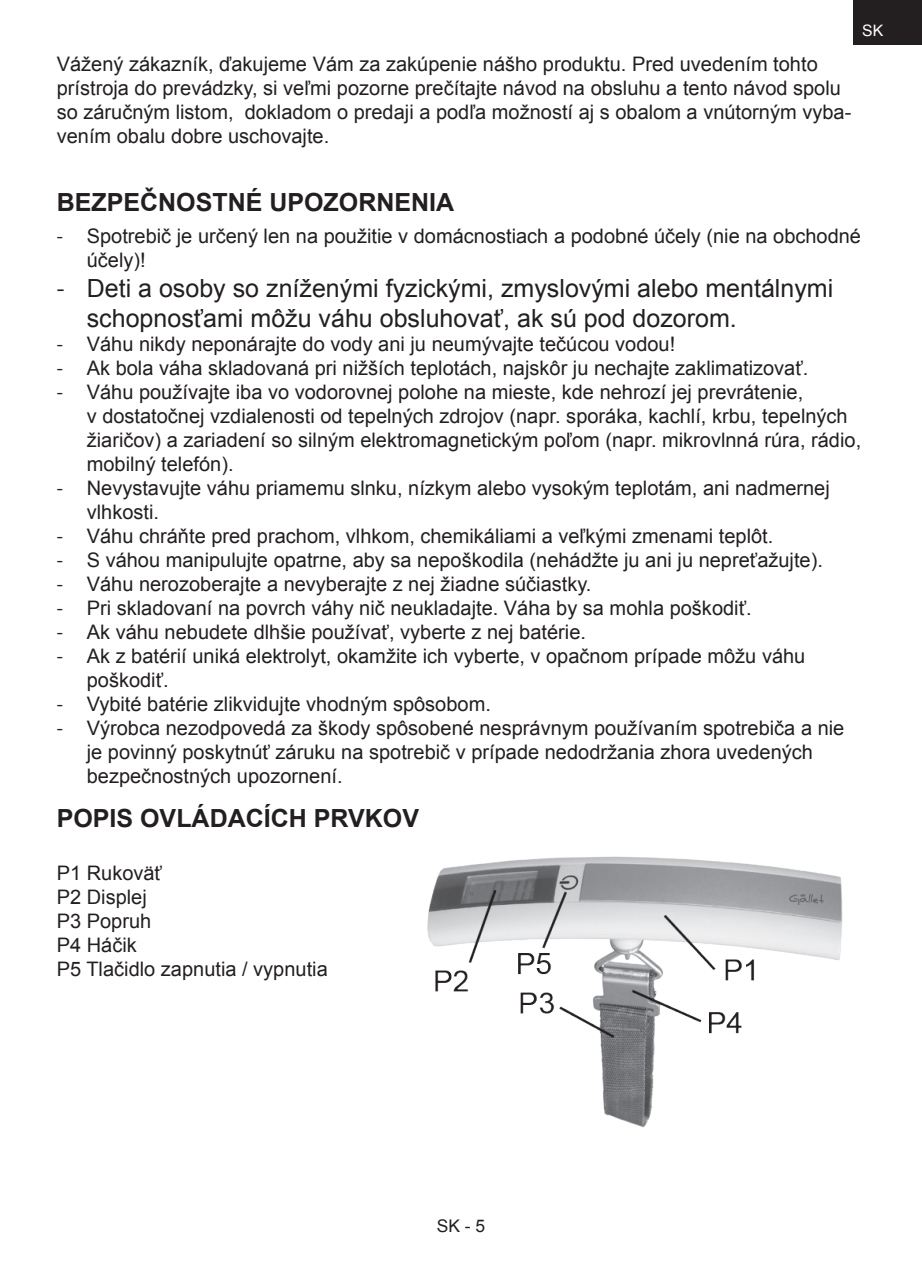
<style>
.page{position:relative;width:922px;height:1276px;background:#fff}
.page>*{position:absolute;margin:0;border:0;box-sizing:border-box;transform-origin:0 0}
.Odrážky_pomlčky{font:25px/30px "Arial";color:#231f20}
._1_Nadpis{font:700 25px "Arial";color:#231f20}
.Odrážky_pomlčky-2{font:20px/24px "Arial";color:#231f20}
._3_Text{font:20px/24px "Arial";color:#231f20}
.t1{font:17.5px "Arial";color:#231f20}
.t2{font:15.75px "Arial";color:#fff}
.s1{font-family:"Myriad Pro"}
</style>
<div class="page">
<div style="left:853px;top:0;width:68px;height:44px;background:#231f20"></div>
<img style="left:427px;top:856px;width:416px;height:272px">
<p class="_3_Text" style="left:57px;top:52px;width:795px">Vážený zákazník, ďakujeme Vám za zakúpenie nášho produktu. Pred uvedením tohto prístroja do prevádzky, si veľmi pozorne prečítajte návod na obsluhu a tento návod spolu so záručným listom, dokladom o predaji a podľa možností aj s obalom a vnútorným vyba&shy;vením obalu dobre uschovajte.</p>
<p class="t2" style="left:861px;top:21px;width:23px">SK</p>
<p class="_1_Nadpis" style="left:57px;top:186px;width:399px">BEZPEČNOSTNÉ UPOZORNENIA</p>
<p class="Odrážky_pomlčky-2" style="left:87px;top:224px;width:775px;text-indent:-30px"><span class="s1">-</span> Spotrebič je určený len na použitie v domácnostiach a podobné účely (nie na obchodné účely)!</p>
<p class="Odrážky_pomlčky" style="left:87px;top:273px;width:748px;text-indent:-30px"><span class="s1">-</span> Deti a osoby so zníženými fyzickými, zmyslovými alebo mentálnymi schopnosťami môžu váhu obsluhovať, ak sú pod dozorom.</p>
<p class="Odrážky_pomlčky-2" style="left:57px;top:332px;width:620px"><span class="s1">-</span> Váhu nikdy neponárajte do vody ani ju neumývajte tečúcou vodou!</p>
<p class="Odrážky_pomlčky-2" style="left:57px;top:356px;width:753px"><span class="s1">-</span> Ak bola váha skladovaná pri nižších teplotách, najskôr ju nechajte zaklimatizovať.</p>
<p class="Odrážky_pomlčky-2" style="left:87px;top:380px;width:775px;text-indent:-30px"><span class="s1">-</span> Váhu používajte iba vo vodorovnej polohe na mieste, kde nehrozí jej prevrátenie,<br>v dostatočnej vzdialenosti od tepelných zdrojov (napr. sporáka, kachlí, krbu, tepelných žiaričov) a zariadení so silným elektromagnetickým poľom (napr. mikrovlnná rúra, rádio, mobilný telefón).</p>
<p class="Odrážky_pomlčky-2" style="left:87px;top:476px;width:744px;text-indent:-30px"><span class="s1">-</span> Nevystavujte váhu priamemu slnku, nízkym alebo vysokým teplotám, ani nadmernej vlhkosti.</p>
<p class="Odrážky_pomlčky-2" style="left:57px;top:524px;width:718px"><span class="s1">-</span> Váhu chráňte pred prachom, vlhkom, chemikáliami a veľkými zmenami teplôt.</p>
<p class="Odrážky_pomlčky-2" style="left:57px;top:548px;width:767px"><span class="s1">-</span> S váhou manipulujte opatrne, aby sa nepoškodila (nehádžte ju ani ju nepreťažujte).</p>
<p class="Odrážky_pomlčky-2" style="left:57px;top:572px;width:536px"><span class="s1">-</span> Váhu nerozoberajte a nevyberajte z nej žiadne súčiastky.</p>
<p class="Odrážky_pomlčky-2" style="left:57px;top:596px;width:696px"><span class="s1">-</span> Pri skladovaní na povrch váhy nič neukladajte. Váha by sa mohla poškodiť.</p>
<p class="Odrážky_pomlčky-2" style="left:57px;top:620px;width:530px"><span class="s1">-</span> Ak váhu nebudete dlhšie používať, vyberte z nej batérie.</p>
<p class="Odrážky_pomlčky-2" style="left:87px;top:644px;width:720px;text-indent:-30px"><span class="s1">-</span> Ak z batérií uniká elektrolyt, okamžite ich vyberte, v opačnom prípade môžu váhu poškodiť.</p>
<p class="Odrážky_pomlčky-2" style="left:57px;top:692px;width:435px"><span class="s1">-</span> Vybité batérie zlikvidujte vhodným spôsobom.</p>
<p class="Odrážky_pomlčky-2" style="left:87px;top:716px;width:759px;text-indent:-30px"><span class="s1">-</span> Výrobca nezodpovedá za škody spôsobené nesprávnym používaním spotrebiča a nie je povinný poskytnúť záruku na spotrebič v prípade nedodržania zhora uvedených bezpečnostných upozornení.</p>
<p class="_1_Nadpis" style="left:57px;top:801px;width:364px">POPIS OVLÁDACÍCH PRVKOV</p>
<p class="_3_Text" style="left:57px;top:861px;width:107px">P1 Rukoväť</p>
<p class="_3_Text" style="left:57px;top:885px;width:92px">P2 Displej</p>
<p class="_3_Text" style="left:57px;top:909px;width:96px">P3 Popruh</p>
<p class="_3_Text" style="left:57px;top:933px;width:82px">P4 Háčik</p>
<p class="_3_Text" style="left:57px;top:957px;width:272px">P5 Tlačidlo zapnutia / vypnutia</p>
<p class="t1" style="left:436px;top:1214px;width:50px">SK - 5</p>
</div>
